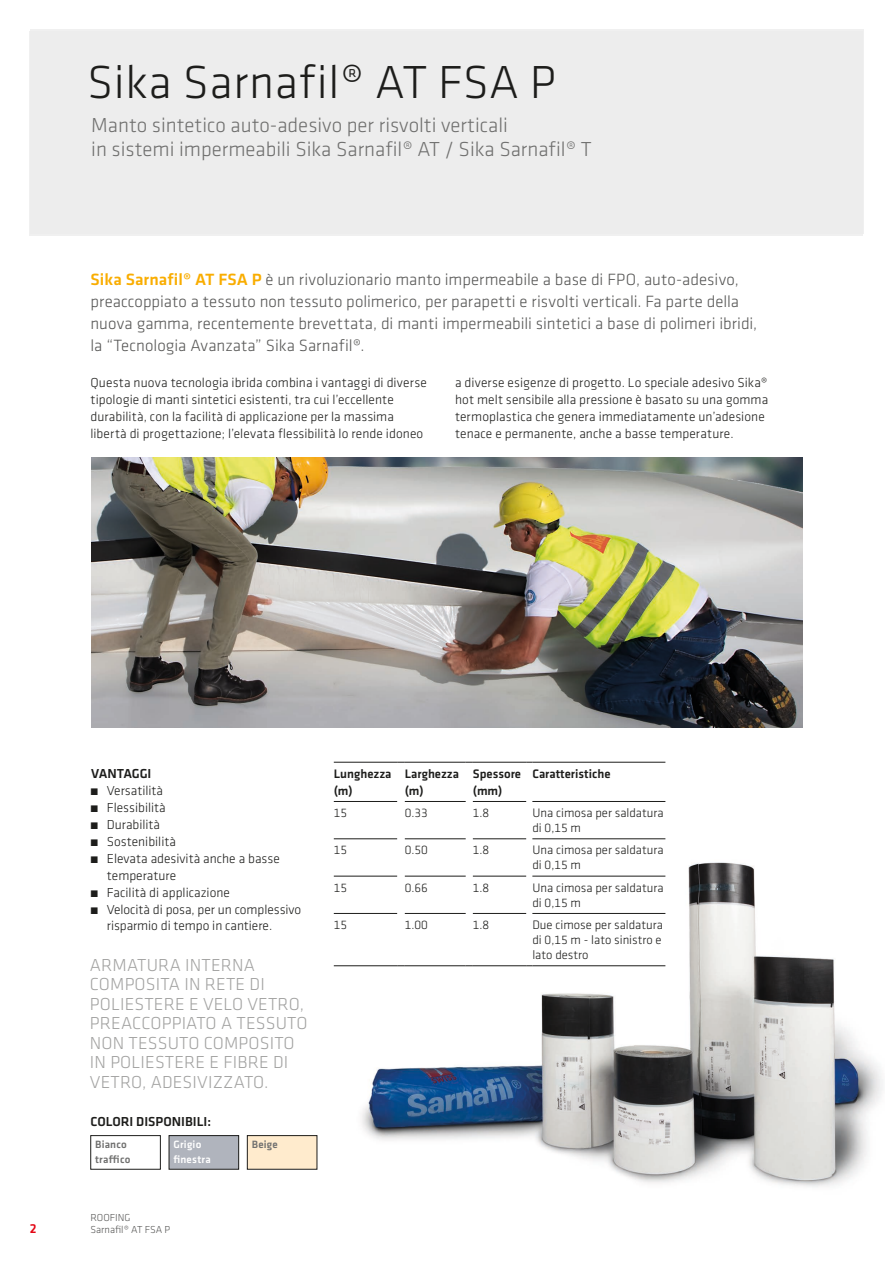
<style>
.page{position:relative;width:893px;height:1263px;background:#fff}
.page>*{position:absolute;margin:0;border:0;box-sizing:border-box;transform-origin:0 0}
.SI_Klavica_HL1{font:300 48px "Klavika";letter-spacing:.015em;color:#1d1d1b}
.SI_Klavica_Subline{font:300 21px/24px "Klavika";color:#70706f}
.SI_Klavica_Zitat{font:300 18px/19.5px "Klavika";letter-spacing:.01em;color:#a2a2a1}
.SI__Klavica_Lead{font:300 16.95px/22px "Klavika";color:#575756}
.SI_Klavika_copy{font:300 13.5px/17px "Klavika";color:#1d1d1b}
.SI_Klavica_HL3{font:500 13.5px "Klavika";color:#1d1d1b}
.t1{font:500 13.5px "Klavika";color:#e30614}
.SI_Klavica_TAB_copy{font:300 12.75px/15px "Klavika";color:#1d1d1b}
.SI_Klavica_TAB_copy-2{font:500 12.75px/17px "Klavika";color:#1d1d1b}
.SI_Klavica_Legend{font:500 10.95px/15px "Klavika";letter-spacing:.02em;color:#70706f}
.SI_Klavica_Legend-2{font:500 10.95px/15px "Klavika";letter-spacing:.02em;color:#fff}
.t2{font:300 10.5px "Klavika";color:#575756}
.s1{font-weight:500;color:#f9ad01}
</style>
<div class="page">
<img style="left:91px;top:457px;width:711px;height:270px">
<img style="left:335px;top:838px;width:548px;height:349px">
<div style="left:91px;top:1135px;width:70px;height:34px;border:1px solid #1d1d1b"></div>
<div style="left:169px;top:1135px;width:70px;height:34px;background:#b0b4bd"></div>
<div style="left:169px;top:1135px;width:70px;height:34px;border:1px solid #1d1d1b"></div>
<div style="left:247px;top:1135px;width:70px;height:34px;background:#ffebcd"></div>
<div style="left:247px;top:1135px;width:70px;height:34px;border:1px solid #1d1d1b"></div>
<hr style="left:334px;top:801px;width:63px;height:1px;background:#1d1d1b">
<hr style="left:405px;top:801px;width:61px;height:1px;background:#1d1d1b">
<hr style="left:473px;top:801px;width:53px;height:1px;background:#1d1d1b">
<hr style="left:532px;top:801px;width:133px;height:1px;background:#1d1d1b">
<hr style="left:334px;top:838px;width:63px;height:1px;background:#1d1d1b">
<hr style="left:405px;top:838px;width:61px;height:1px;background:#1d1d1b">
<hr style="left:473px;top:838px;width:53px;height:1px;background:#1d1d1b">
<hr style="left:532px;top:838px;width:133px;height:1px;background:#1d1d1b">
<hr style="left:334px;top:876px;width:63px;height:1px;background:#1d1d1b">
<hr style="left:405px;top:876px;width:61px;height:1px;background:#1d1d1b">
<hr style="left:473px;top:876px;width:53px;height:1px;background:#1d1d1b">
<hr style="left:532px;top:876px;width:133px;height:1px;background:#1d1d1b">
<hr style="left:334px;top:913px;width:63px;height:1px;background:#1d1d1b">
<hr style="left:405px;top:913px;width:61px;height:1px;background:#1d1d1b">
<hr style="left:473px;top:913px;width:53px;height:1px;background:#1d1d1b">
<hr style="left:532px;top:913px;width:133px;height:1px;background:#1d1d1b">
<hr style="left:334px;top:762px;width:63px;height:1px;background:#1d1d1b">
<hr style="left:405px;top:762px;width:61px;height:1px;background:#1d1d1b">
<hr style="left:473px;top:762px;width:53px;height:1px;background:#1d1d1b">
<hr style="left:532px;top:762px;width:133px;height:1px;background:#1d1d1b">
<hr style="left:334px;top:965px;width:63px;height:1px;background:#1d1d1b">
<hr style="left:405px;top:965px;width:61px;height:1px;background:#1d1d1b">
<hr style="left:473px;top:965px;width:53px;height:1px;background:#1d1d1b">
<hr style="left:532px;top:965px;width:133px;height:1px;background:#1d1d1b">
<div style="left:30px;top:31px;width:833px;height:204px;background:#ededed"></div>
<p class="SI_Klavica_HL1" style="left:87px;top:53px;width:470px">Sika Sarnafil® AT FSA P</p>
<p class="SI_Klavica_Subline" style="left:91px;top:113px;width:502px">Manto sintetico auto-adesivo per risvolti verticali<br>in sistemi impermeabili Sika Sarnafil® AT / Sika Sarnafil® T</p>
<p class="SI__Klavica_Lead" style="left:91px;top:268px;width:668px"><span class="s1">Sika Sarnafil® AT FSA P</span> è un rivoluzionario manto impermeabile a base di FPO, auto-adesivo, preaccoppiato a tessuto non tessuto polimerico, per parapetti e risvolti verticali. Fa parte della nuova gamma, recentemente brevettata, di manti impermeabili sintetici a base di polimeri ibridi, la “Tecnologia Avanzata” Sika Sarnafil®.</p>
<p class="SI_Klavika_copy" style="left:91px;top:374px;width:338px">Questa nuova tecnologia ibrida combina i vantaggi di diverse tipologie di manti sintetici esistenti, tra cui l’eccellente durabilità, con la facilità di applicazione per la massima libertà di progettazione; l’elevata flessibilità lo rende idoneo</p>
<p class="SI_Klavika_copy" style="left:455px;top:374px;width:315px">a diverse esigenze di progetto. Lo speciale adesivo Sika® hot melt sensibile alla pressione è basato su una gomma termoplastica che genera immediatamente un’adesione tenace e permanente, anche a basse temperature.</p>
<p class="SI_Klavica_HL3" style="left:91px;top:764px;width:62px">VANTAGGI</p>
<p class="SI_Klavika_copy" style="left:90px;top:782px;width:75px">́ Versatilità</p>
<p class="SI_Klavika_copy" style="left:90px;top:799px;width:77px">́ Flessibilità</p>
<p class="SI_Klavika_copy" style="left:90px;top:816px;width:72px">́ Durabilità</p>
<p class="SI_Klavika_copy" style="left:90px;top:833px;width:88px">́ Sostenibilità</p>
<p class="SI_Klavika_copy" style="left:107px;top:849px;width:174px;text-indent:-17px">́ Elevata adesività anche a basse temperature</p>
<p class="SI_Klavika_copy" style="left:90px;top:883px;width:142px">́ Facilità di applicazione</p>
<p class="SI_Klavika_copy" style="left:107px;top:900px;width:196px;text-indent:-17px">́ Velocità di posa, per un complessivo risparmio di tempo in cantiere.</p>
<p class="SI_Klavica_Zitat" style="left:90px;top:955px;width:219px">ARMATURA INTERNA<br>COMPOSITA IN RETE DI<br>POLIESTERE E VELO VETRO,<br>PREACCOPPIATO A TESSUTO<br>NON TESSUTO COMPOSITO<br>IN POLIESTERE E FIBRE DI<br>VETRO, ADESIVIZZATO.</p>
<p class="SI_Klavica_HL3" style="left:91px;top:1112px;width:122px">COLORI DISPONIBILI:</p>
<p class="SI_Klavica_Legend" style="left:95px;top:1137px;width:37px">Bianco traffico</p>
<p class="SI_Klavica_Legend-2" style="left:173px;top:1137px;width:39px">Grigio finestra</p>
<p class="SI_Klavica_Legend" style="left:252px;top:1137px;width:28px">Beige</p>
<p class="t2" style="left:91px;top:1211px;width:41px">ROOFING</p>
<p class="t1" style="left:30px;top:1219px;width:8px">2</p>
<p class="t2" style="left:91px;top:1223px;width:81px">Sarnafil® AT FSA P</p>
<p class="SI_Klavica_TAB_copy-2" style="left:334px;top:765px;width:59px">Lunghezza (m)</p>
<p class="SI_Klavica_TAB_copy-2" style="left:405px;top:765px;width:56px">Larghezza (m)</p>
<p class="SI_Klavica_TAB_copy-2" style="left:473px;top:765px;width:50px">Spessore (mm)</p>
<p class="SI_Klavica_TAB_copy-2" style="left:532px;top:765px;width:80px">Caratteristiche</p>
<p class="SI_Klavica_TAB_copy" style="left:334px;top:805px;width:15px">15</p>
<p class="SI_Klavica_TAB_copy" style="left:405px;top:805px;width:25px">0.33</p>
<p class="SI_Klavica_TAB_copy" style="left:473px;top:805px;width:18px">1.8</p>
<p class="SI_Klavica_TAB_copy" style="left:532px;top:805px;width:133px">Una cimosa per saldatura di 0,15 m</p>
<p class="SI_Klavica_TAB_copy" style="left:334px;top:842px;width:15px">15</p>
<p class="SI_Klavica_TAB_copy" style="left:405px;top:842px;width:25px">0.50</p>
<p class="SI_Klavica_TAB_copy" style="left:473px;top:842px;width:18px">1.8</p>
<p class="SI_Klavica_TAB_copy" style="left:532px;top:842px;width:133px">Una cimosa per saldatura di 0,15 m</p>
<p class="SI_Klavica_TAB_copy" style="left:334px;top:880px;width:15px">15</p>
<p class="SI_Klavica_TAB_copy" style="left:405px;top:880px;width:25px">0.66</p>
<p class="SI_Klavica_TAB_copy" style="left:473px;top:880px;width:18px">1.8</p>
<p class="SI_Klavica_TAB_copy" style="left:532px;top:880px;width:133px">Una cimosa per saldatura di 0,15 m</p>
<p class="SI_Klavica_TAB_copy" style="left:334px;top:917px;width:15px">15</p>
<p class="SI_Klavica_TAB_copy" style="left:405px;top:917px;width:25px">1.00</p>
<p class="SI_Klavica_TAB_copy" style="left:473px;top:917px;width:18px">1.8</p>
<p class="SI_Klavica_TAB_copy" style="left:532px;top:917px;width:132px;text-align:justify">Due cimose per saldatura di 0,15 m - lato sinistro e lato destro</p>
</div>
